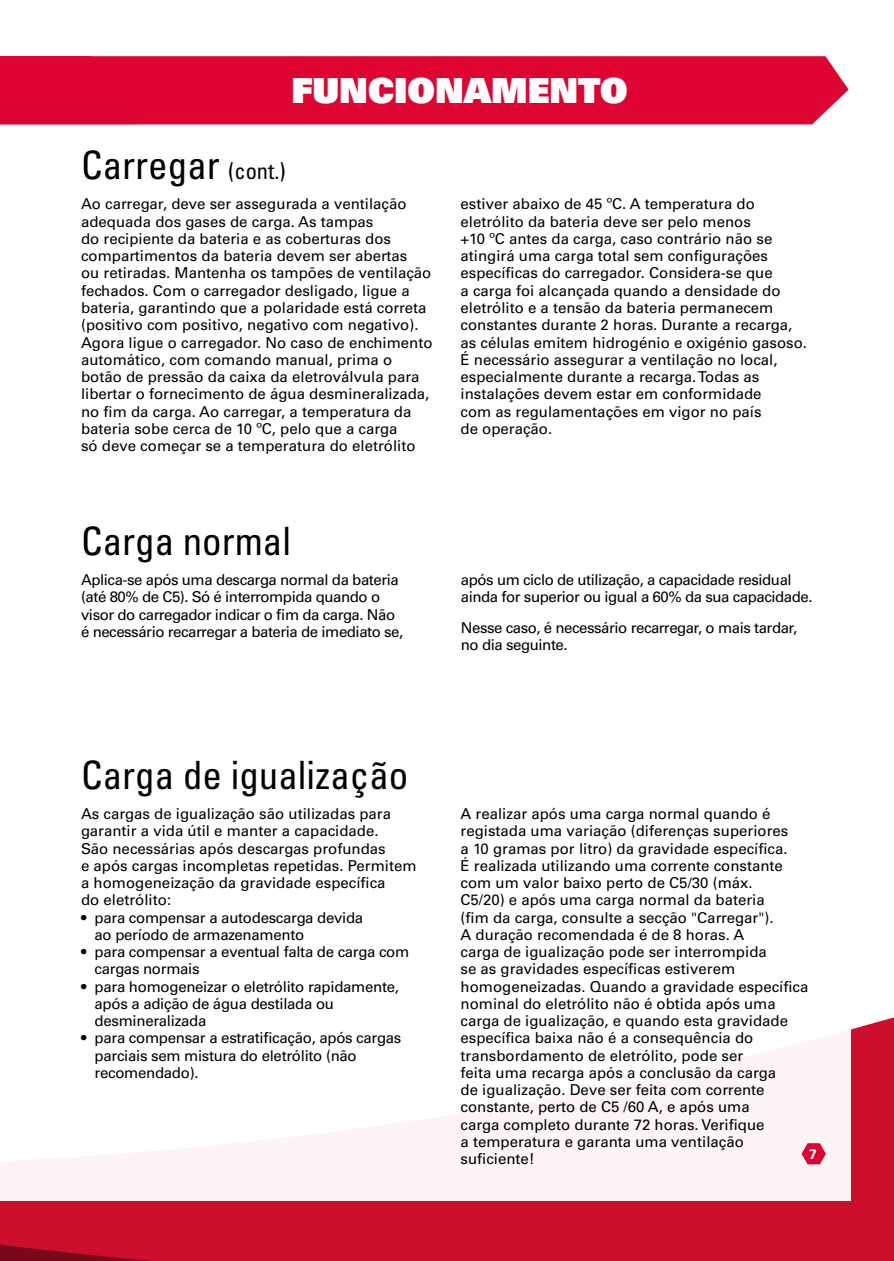
<style>
.page{position:relative;width:894px;height:1261px;background:#fff}
.page>*{position:absolute;margin:0;border:0;box-sizing:border-box;transform-origin:0 0}
.t1{font:condensed 39px "Univers LT Std";color:#000}
.t2{font:34.5px "Univers LT Std X Black";color:#fff}
.t3{font:15px/17.2px "Univers LT Std";color:#000}
.t4{font:15px/17.2px "Univers LT Std";letter-spacing:-.03em;color:#000}
.t5{font:15px/17.2px "Univers LT Std";letter-spacing:-.02em;color:#000}
.t6{font:700 13.5px "Univers LT Std";color:#fff}
.s1{font-size:22.5px}
</style>
<div class="page">
<div style="left:0;top:1017px;width:893px;height:243px;background:#ce0e2d"></div>
<div style="left:0;top:911px;width:850px;height:289px;background:#fff"></div>
<svg style="left:801px;top:1143px;width:24px;height:21px"></svg>
<div style="left:135px;top:56px;width:713px;height:68px;background:#dd0432"></div>
<div style="left:0;top:56px;width:135px;height:68px;background:#dd0432"></div>
<h2 class="t2" style="left:291px;top:68px;width:337px">FUNCIONAMENTO</h2>
<h1 class="t1" style="left:81px;top:140px;width:206px">Carregar <span class="s1">(cont.)</span></h1>
<p class="t3" style="left:81px;top:196px;width:353px">Ao carregar, deve ser assegurada a ventilação adequada dos gases de carga. As tampas<br>do recipiente da bateria e as coberturas dos compartimentos da bateria devem ser abertas<br>ou retiradas. Mantenha os tampões de ventilação fechados. Com o carregador desligado, ligue a bateria, garantindo que a polaridade está correta (positivo com positivo, negativo com negativo).<br>Agora ligue o carregador. No caso de enchimento automático, com comando manual, prima o botão de pressão da caixa da eletroválvula para libertar o fornecimento de água desmineralizada, no fim da carga. Ao carregar, a temperatura da bateria sobe cerca de 10 ºC, pelo que a carga<br>só deve começar se a temperatura do eletrólito</p>
<p class="t3" style="left:460px;top:196px;width:348px">estiver abaixo de 45 ºC. A temperatura do eletrólito da bateria deve ser pelo menos<br>+10 ºC antes da carga, caso contrário não se atingirá uma carga total sem configurações específicas do carregador. Considera-se que<br>a carga foi alcançada quando a densidade do eletrólito e a tensão da bateria permanecem constantes durante 2 horas. Durante a recarga, as células emitem hidrogénio e oxigénio gasoso.<br>É necessário assegurar a ventilação no local, especialmente durante a recarga. Todas as instalações devem estar em conformidade<br>com as regulamentações em vigor no país<br>de operação.</p>
<h1 class="t1" style="left:81px;top:516px;width:211px">Carga normal</h1>
<p class="t4" style="left:81px;top:571px;width:324px">Aplica-se após uma descarga normal da bateria (até 80% de C5). Só é interrompida quando o visor do carregador indicar o fim da carga. Não é necessário recarregar a bateria de imediato se,</p>
<p class="t4" style="left:460px;top:571px;width:353px">após um ciclo de utilização, a capacidade residual ainda for superior ou igual a 60% da sua capacidade.</p>
<p class="t4" style="left:460px;top:619px;width:338px">Nesse caso, é necessário recarregar, o mais tardar, no dia seguinte.</p>
<h1 class="t1" style="left:81px;top:750px;width:329px">Carga de igualização</h1>
<p class="t3" style="left:81px;top:805px;width:337px">As cargas de igualização são utilizadas para garantir a vida útil e manter a capacidade.<br>São necessárias após descargas profundas<br>e após cargas incompletas repetidas. Permitem a homogeneização da gravidade específica<br>do eletrólito:</p>
<p class="t5" style="left:94px;top:908px;width:270px;text-indent:-14px">• para compensar a autodescarga devida ao período de armazenamento</p>
<p class="t5" style="left:94px;top:943px;width:316px;text-indent:-14px">• para compensar a eventual falta de carga com cargas normais</p>
<p class="t5" style="left:94px;top:977px;width:306px;text-indent:-14px">• para homogeneizar o eletrólito rapidamente, após a adição de água destilada ou desmineralizada</p>
<p class="t5" style="left:94px;top:1029px;width:308px;text-indent:-14px">• para compensar a estratificação, após cargas parciais sem mistura do eletrólito (não recomendado).</p>
<p class="t3" style="left:460px;top:805px;width:349px">A realizar após uma carga normal quando é registada uma variação (diferenças superiores<br>a 10 gramas por litro) da gravidade específica.<br>É realizada utilizando uma corrente constante com um valor baixo perto de C5/30 (máx.<br>C5/20) e após uma carga normal da bateria<br>(fim da carga, consulte a secção "Carregar").<br>A duração recomendada é de 8 horas. A<br>carga de igualização pode ser interrompida<br>se as gravidades específicas estiverem homogeneizadas. Quando a gravidade específica nominal do eletrólito não é obtida após uma carga de igualização, e quando esta gravidade específica baixa não é a consequência do transbordamento de eletrólito, pode ser<br>feita uma recarga após a conclusão da carga<br>de igualização. Deve ser feita com corrente constante, perto de C5 /60 A, e após uma<br>carga completo durante 72 horas. Verifique<br>a temperatura e garanta uma ventilação suficiente!</p>
<p class="t6" style="left:808px;top:1145px;width:9px">7</p>
</div>
